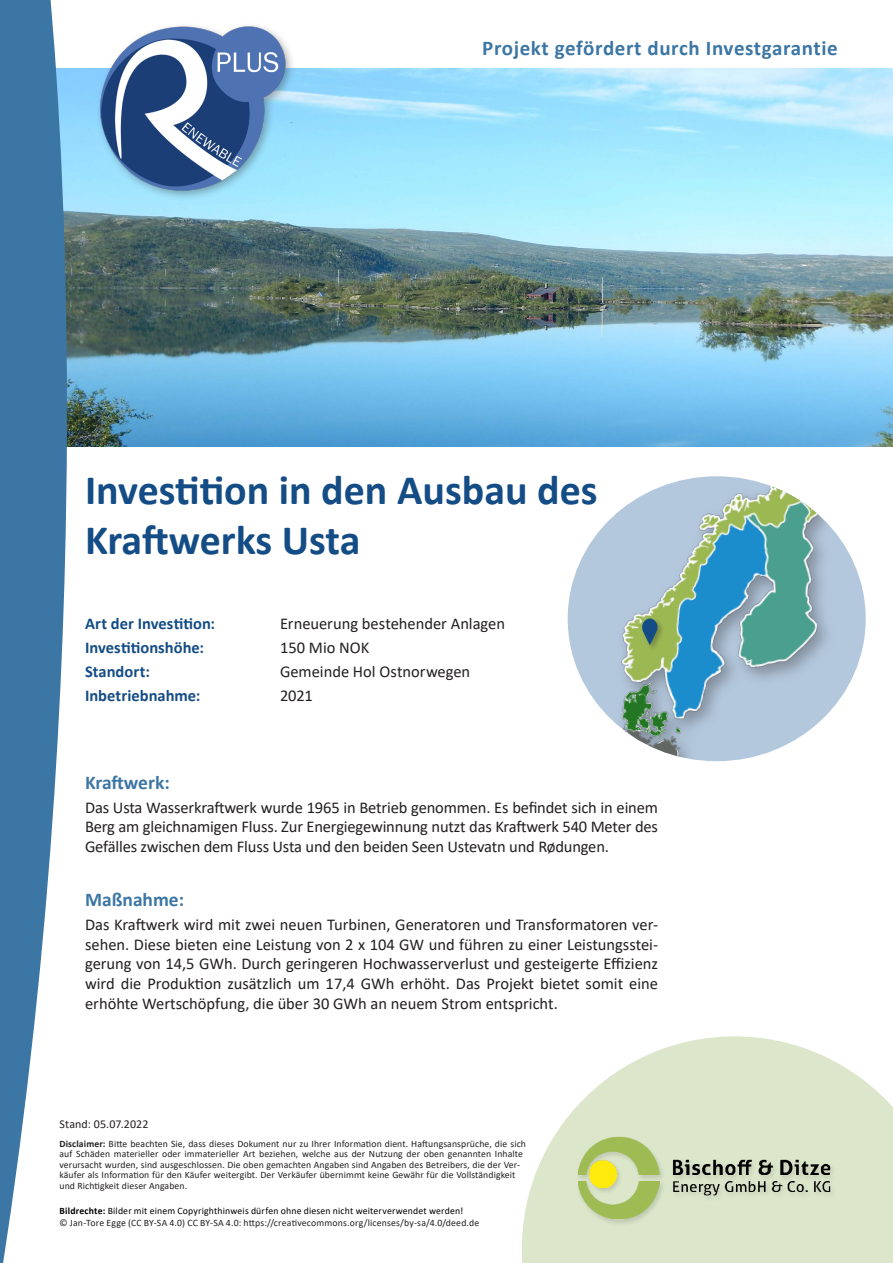
<style>
.page{position:relative;width:893px;height:1263px;background:#fff}
.page>*{position:absolute;margin:0;border:0;box-sizing:border-box;transform-origin:0 0}
.t1{font:700 42px/50.4px "Calibri";color:#144c85}
.Überschrift_21_pt{font:700 21px "Calibri";letter-spacing:.03em;color:#3c76a4}
.Zwischentitel_Calibr{font:700 19.5px "Calibri";color:#3c76a4}
.Zwischentitel_Calibr-2{font:16.5px/19.8px "Calibri";letter-spacing:-.01em;color:#231f20;text-align:justify}
.Aufzählung_Daten{font:16.5px "Calibri";color:#231f20}
.Aufzählung_Daten-2{font:700 16.5px "Calibri";color:#144c85}
.t2{font:12px "Calibri";letter-spacing:.01em;color:#231f20}
.Disclaimer{font:9.75px/10.5px "Calibri";letter-spacing:.01em;color:#231f20}
.Text_Calibri_11_reg{font:9.75px "Calibri";letter-spacing:.02em;color:#231f20}
.Text_Calibri_11_reg-2{font:9.75px "Calibri";letter-spacing:.015em;color:#000}
.s1{font-weight:700}
</style>
<div class="page">
<img style="left:107px;top:68px;width:786px;height:378px">
<svg style="left:0;top:0;width:107px;height:1263px"></svg>
<svg style="left:522px;top:1036px;width:371px;height:227px;fill:#dbe6ca"></svg>
<div style="left:576px;top:1135px;width:261px;height:92px;background:#dbe6ca"></div>
<img style="left:577px;top:1136px;width:253px;height:85px">
<div style="left:95px;top:22px;width:201px;height:180px;background:#231f20;opacity:.35"></div>
<img style="left:96px;top:17px;width:192px;height:183px">
<div style="left:568px;top:476px;width:298px;height:285px;background:#b4c8dd;border-radius:50%"></div>
<div style="left:594px;top:476px;width:250px;height:285px;background:#231f20;opacity:.35"></div>
<img style="left:610px;top:476px;width:221px;height:285px">
<div style="left:640px;top:617px;width:25px;height:35px;background:#231f20;opacity:.3"></div>
<svg style="left:640px;top:618px;width:19px;height:27px"></svg>
<p class="Überschrift_21_pt" style="left:482px;top:33px;width:357px">Projekt gefördert durch Investgarantie</p>
<p class="t1" style="left:85px;top:464px;width:514px">Investition in den Ausbau des<br>Kraftwerks Usta</p>
<p class="Aufzählung_Daten-2" style="left:85px;top:612px;width:132px">Art der Investition:</p>
<p class="Aufzählung_Daten" style="left:280px;top:612px;width:227px">Erneuerung bestehender Anlagen</p>
<p class="Aufzählung_Daten-2" style="left:85px;top:636px;width:121px">Investitionshöhe:</p>
<p class="Aufzählung_Daten" style="left:280px;top:636px;width:91px">150 Mio NOK</p>
<p class="Aufzählung_Daten-2" style="left:85px;top:660px;width:66px">Standort:</p>
<p class="Aufzählung_Daten" style="left:280px;top:660px;width:192px">Gemeinde Hol Ostnorwegen</p>
<p class="Aufzählung_Daten-2" style="left:85px;top:684px;width:117px">Inbetriebnahme:</p>
<p class="Aufzählung_Daten" style="left:280px;top:684px;width:34px">2021</p>
<p class="Zwischentitel_Calibr" style="left:85px;top:768px;width:86px">Kraftwerk:</p>
<p class="Zwischentitel_Calibr-2" style="left:85px;top:797px;width:574px">Das Usta Wasserkraftwerk wurde 1965 in Betrieb genommen. Es befindet sich in einem Berg am gleichnamigen Fluss. Zur Energiegewinnung nutzt das Kraftwerk 540 Meter des Gefälles zwischen dem Fluss Usta und den beiden Seen Ustevatn und Rødungen.</p>
<p class="Zwischentitel_Calibr" style="left:85px;top:885px;width:101px">Maßnahme:</p>
<p class="Zwischentitel_Calibr-2" style="left:85px;top:914px;width:575px">Das Kraftwerk wird mit zwei neuen Turbinen, Generatoren und Transformatoren ver&shy;sehen. Diese bieten eine Leistung von 2 x 104 GW und führen zu einer Leistungsstei&shy;gerung von 14,5 GWh. Durch geringeren Hochwasserverlust und gesteigerte Effizienz wird die Produktion zusätzlich um 17,4 GWh erhöht. Das Projekt bietet somit eine erhöhte Wertschöpfung, die über 30 GWh an neuem Strom entspricht.</p>
<p class="t2" style="left:60px;top:1116px;width:90px">Stand: 05.07.2022</p>
<p class="Disclaimer" style="left:60px;top:1138px;width:468px"><span class="s1">Disclaimer:</span> Bitte beachten Sie, dass dieses Dokument nur zu Ihrer Information dient. Haftungsansprüche, die sich auf Schäden materieller oder immaterieller Art beziehen, welche aus der Nutzung der oben genannten Inhalte verursacht wurden, sind ausgeschlossen. Die oben gemachten Angaben sind Angaben des Betreibers, die der Ver&shy;käufer als Information für den Käufer weitergibt. Der Verkäufer übernimmt keine Gewähr für die Vollständigkeit und Richtigkeit dieser Angaben.</p>
<p class="Text_Calibri_11_reg-2" style="left:60px;top:1204px;width:405px"><span class="s1">Bildrechte:</span> Bilder mit einem Copyrighthinweis dürfen ohne diesen nicht weiterverwendet werden!</p>
<p class="Text_Calibri_11_reg" style="left:60px;top:1216px;width:421px">© Jan-Tore Egge (CC BY-SA 4.0) CC BY-SA 4.0: https://creativecommons.org/licenses/by-sa/4.0/deed.de</p>
</div>
